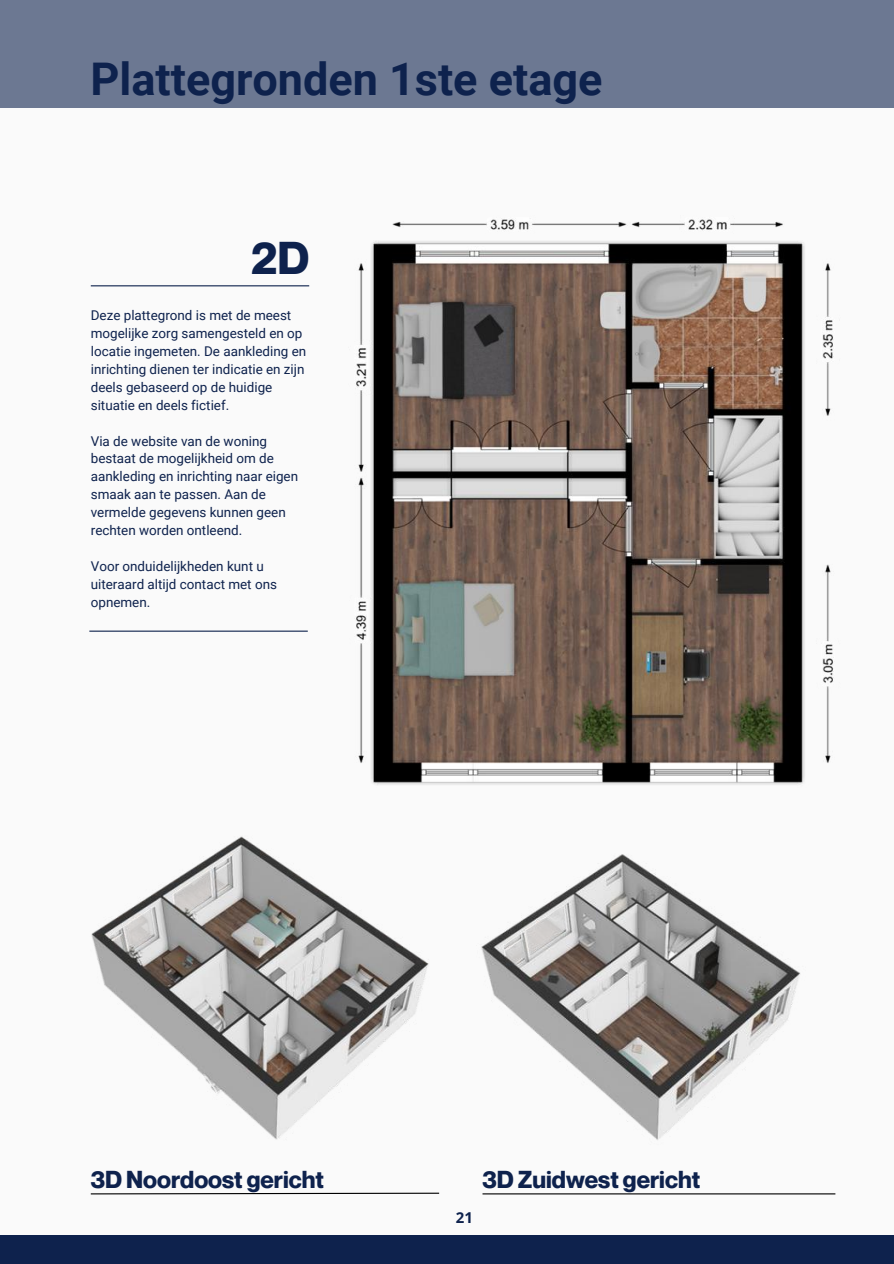
<style>
.page{position:relative;width:894px;height:1264px;background:#fff}
.page>*{position:absolute;margin:0;border:0;box-sizing:border-box;transform-origin:0 0}
.t1{font:700 45px "Roboto";color:#0e224d}
.t2{font:700 45px "Neue Montreal";color:#0e224d}
.t3{font:700 24px "Neue Montreal";color:#0e224d}
.t4{font:700 15px "Open Sans";color:#0e224d}
.t5{font:13.5px/17.9px "Roboto";color:#0e224d}
</style>
<div class="page">
<div style="left:0;top:0;width:893px;height:1263px;background:#fafafa"></div>
<hr style="left:91px;top:285px;width:218px;height:1px;background:#0e224d">
<svg style="left:90px;top:1192px;width:350px;height:2px"></svg>
<hr style="left:482px;top:1193px;width:353px;height:1px;background:#000">
<div style="left:0;top:1235px;width:893px;height:28px;background:#0e224d"></div>
<hr style="left:89px;top:630px;width:219px;height:1px;background:#0e224d">
<img style="left:91px;top:836px;width:338px;height:304px">
<img style="left:481px;top:948px;width:319px;height:192px">
<div style="left:0;top:0;width:893px;height:108px;background:#6c7892"></div>
<img style="left:343px;top:219px;width:491px;height:729px">
<h1 class="t1" style="left:90px;top:53px;width:513px">Plattegronden 1ste etage</h1>
<h1 class="t2" style="left:251px;top:230px;width:59px">2D</h1>
<p class="t5" style="left:91px;top:306px;width:217px">Deze plattegrond is met de meest mogelijke zorg samengesteld en op locatie ingemeten. De aankleding en inrichting dienen ter indicatie en zijn deels gebaseerd op de huidige situatie en deels fictief.</p>
<p class="t5" style="left:91px;top:432px;width:209px">Via de website van de woning bestaat de mogelijkheid om de aankleding en inrichting naar eigen smaak aan te passen. Aan de vermelde gegevens kunnen geen rechten worden ontleend.</p>
<p class="t5" style="left:91px;top:557px;width:188px">Voor onduidelijkheden kunt u uiteraard altijd contact met ons opnemen.</p>
<h2 class="t3" style="left:91px;top:1164px;width:234px">3D Noordoost gericht</h2>
<p class="t4" style="left:456px;top:1206px;width:19px">21</p>
<h2 class="t3" style="left:482px;top:1164px;width:219px">3D Zuidwest gericht</h2>
</div>
